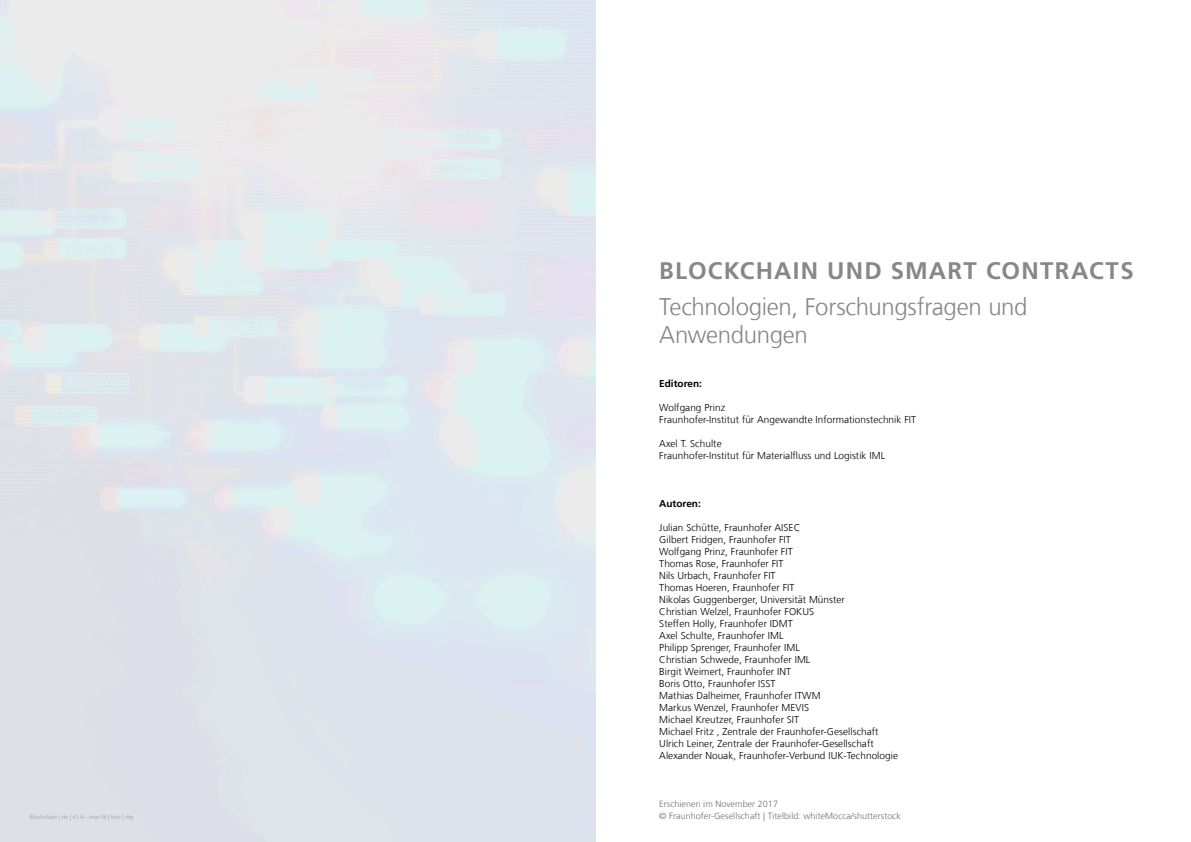
<style>
.page{position:relative;width:1191px;height:842px;background:#fff}
.page>*{position:absolute;margin:0;border:0;box-sizing:border-box;transform-origin:0 0}
._05_Untertitel_innen{font:300 24px/28px "Frutiger LT Com";letter-spacing:-.015em;color:#878787}
._04_Innentitel_2_Fru{font:700 24px "Frutiger LT Com";letter-spacing:.05em;color:#878787}
._13_Fließtext_Fruti{font:300 10px/12px "Frutiger LT Com";letter-spacing:.005em;color:#000}
._08_Überschrift_E3_F{font:700 10px "Frutiger LT Com";color:#000}
._13_Fließtext_Fruti-2{font:300 9px/12px "Frutiger LT Com";letter-spacing:.005em;color:#706f6f}
.t1{font:300 6px "Frutiger LT Com";color:#9d9d9c}
</style>
<div class="page">
<p class="t1" style="left:30px;top:814px;width:105px">Blockchain | de | v1.6—mar18 | hko | dig</p>
<p class="_04_Innentitel_2_Fru" style="left:659px;top:257px;width:476px">BLOCKCHAIN UND SMART CONTRACTS</p>
<p class="_05_Untertitel_innen" style="left:659px;top:293px;width:370px">Technologien, Forschungsfragen und<br>Anwendungen</p>
<p class="_08_Überschrift_E3_F" style="left:659px;top:378px;width:44px">Editoren:</p>
<p class="_13_Fließtext_Fruti" style="left:659px;top:402px;width:258px">Wolfgang Prinz<br>Fraunhofer-Institut für Angewandte Informationstechnik FIT</p>
<p class="_13_Fließtext_Fruti" style="left:659px;top:438px;width:227px">Axel T. Schulte<br>Fraunhofer-Institut für Materialfluss und Logistik IML</p>
<p class="_08_Überschrift_E3_F" style="left:659px;top:498px;width:43px">Autoren:</p>
<p class="_13_Fließtext_Fruti" style="left:659px;top:522px;width:240px">Julian Schütte, Fraunhofer AISEC<br>Gilbert Fridgen, Fraunhofer FIT<br>Wolfgang Prinz, Fraunhofer FIT<br>Thomas Rose, Fraunhofer FIT<br>Nils Urbach, Fraunhofer FIT<br>Thomas Hoeren, Fraunhofer FIT<br>Nikolas Guggenberger, Universität Münster<br>Christian Welzel, Fraunhofer FOKUS<br>Steffen Holly, Fraunhofer IDMT<br>Axel Schulte, Fraunhofer IML<br>Philipp Sprenger, Fraunhofer IML<br>Christian Schwede, Fraunhofer IML<br>Birgit Weimert, Fraunhofer INT<br>Boris Otto, Fraunhofer ISST<br>Mathias Dalheimer, Fraunhofer ITWM<br>Markus Wenzel, Fraunhofer MEVIS<br>Michael Kreutzer, Fraunhofer SIT<br>Michael Fritz , Zentrale der Fraunhofer-Gesellschaft Ulrich Leiner, Zentrale der Fraunhofer-Gesellschaft Alexander Nouak, Fraunhofer-Verbund IUK-Technologie</p>
<p class="_13_Fließtext_Fruti-2" style="left:659px;top:798px;width:243px">Erschienen im November 2017<br>© Fraunhofer-Gesellschaft | Titelbild: whiteMocca/shutterstock</p>
</div>
